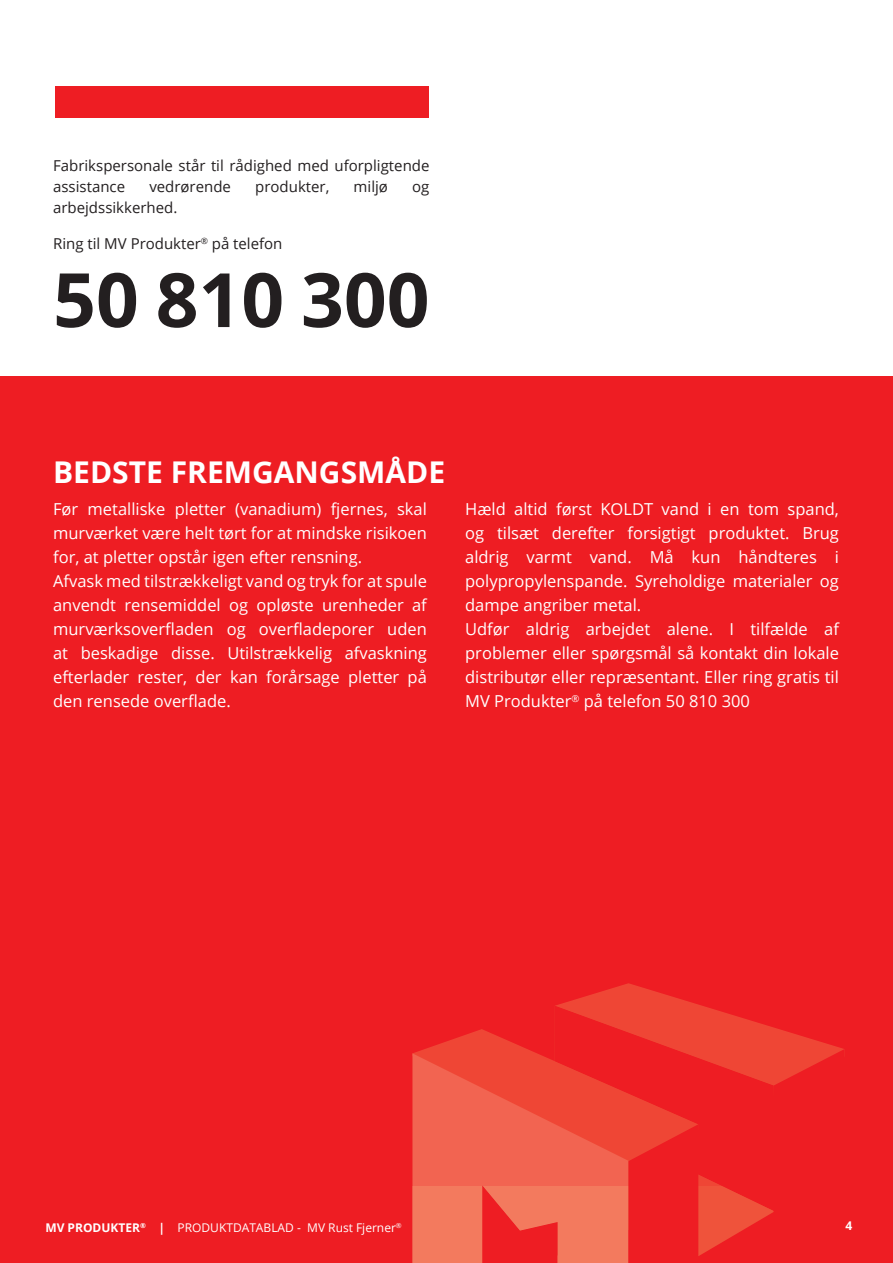
<style>
.page{position:relative;width:893px;height:1263px;background:#fff}
.page>*{position:absolute;margin:0;border:0;box-sizing:border-box;transform-origin:0 0}
.Brød{font:700 75px "Open Sans";color:#231f20}
.Overskrift_2{font:700 30px "Open Sans";color:#fff}
.Brød-2{font:16.5px/24px "Open Sans";color:#fff;text-align:justify}
.Brød-3{font:15px/21px "Open Sans";color:#231f20}
.t1{font:12px "Open Sans";color:#fff}
.t2{font:700 12px "Open Sans";color:#fff}
.s1{font-weight:700}
</style>
<div class="page">
<div style="left:0;top:1179px;width:893px;height:84px;background:#ee1d23"></div>
<div style="left:0;top:376px;width:893px;height:809px;background:#ee1d23"></div>
<svg style="left:414px;top:983px;width:429px;height:70px"></svg>
<svg style="left:555px;top:1006px;width:221px;height:47px;fill:#ef4635"></svg>
<svg style="left:412px;top:1053px;width:216px;height:210px;background:#f15b49"></svg>
<svg style="left:628px;top:1049px;width:216px;height:214px"></svg>
<div style="left:55px;top:86px;width:373px;height:31px;background:#ee1d23"></div>
<p class="Brød-3" style="left:53px;top:155px;width:378px">Fabrikspersonale står til rådighed med uforpligtende assistance</p>
<p class="Brød-3" style="left:149px;top:176px;width:83px">vedrørende</p>
<p class="Brød-3" style="left:255px;top:176px;width:76px">produkter,</p>
<p class="Brød-3" style="left:354px;top:176px;width:36px">miljø</p>
<p class="Brød-3" style="left:412px;top:176px;width:19px">og</p>
<p class="Brød-3" style="left:53px;top:197px;width:126px">arbejdssikkerhed.</p>
<p class="Brød-3" style="left:53px;top:233px;width:231px">Ring til MV Produkter<sup>®</sup> på telefon</p>
<p class="Brød" style="left:53px;top:247px;width:378px">50 810 300</p>
<p class="Overskrift_2" style="left:53px;top:451px;width:394px">BEDSTE FREMGANGSMÅDE</p>
<p class="Brød-2" style="left:53px;top:497px;width:375px">Før metalliske pletter (vanadium) fjernes, skal murværket være helt tørt for at mindske risikoen for, at pletter opstår igen efter rensning.</p>
<p class="Brød-2" style="left:53px;top:569px;width:375px">Afvask med tilstrækkeligt vand og tryk for at spule anvendt rensemiddel og opløste urenheder af murværksoverfladen og overfladeporer uden at beskadige disse. Utilstrækkelig afvaskning efterlader rester, der kan forårsage pletter på den rensede overflade.</p>
<p class="Brød-2" style="left:465px;top:497px;width:375px">Hæld altid først KOLDT vand i en tom spand, og tilsæt derefter forsigtigt produktet. Brug aldrig varmt vand. Må kun håndteres i polypropylenspande. Syreholdige materialer og dampe angriber metal.</p>
<p class="Brød-2" style="left:465px;top:617px;width:375px">Udfør aldrig arbejdet alene. I tilfælde af problemer eller spørgsmål så kontakt din lokale distributør eller repræsentant. Eller ring gratis til MV Produkter<sup>®</sup> på telefon 50 810 300</p>
<p class="t1" style="left:45px;top:1219px;width:358px"><span class="s1">MV PRODUKTER</span><sup>®</sup> <span class="s1">|</span> PRODUKTDATABLAD - MV Rust Fjerner<sup>®</sup></p>
<p class="t2" style="left:845px;top:1217px;width:8px">4</p>
</div>
